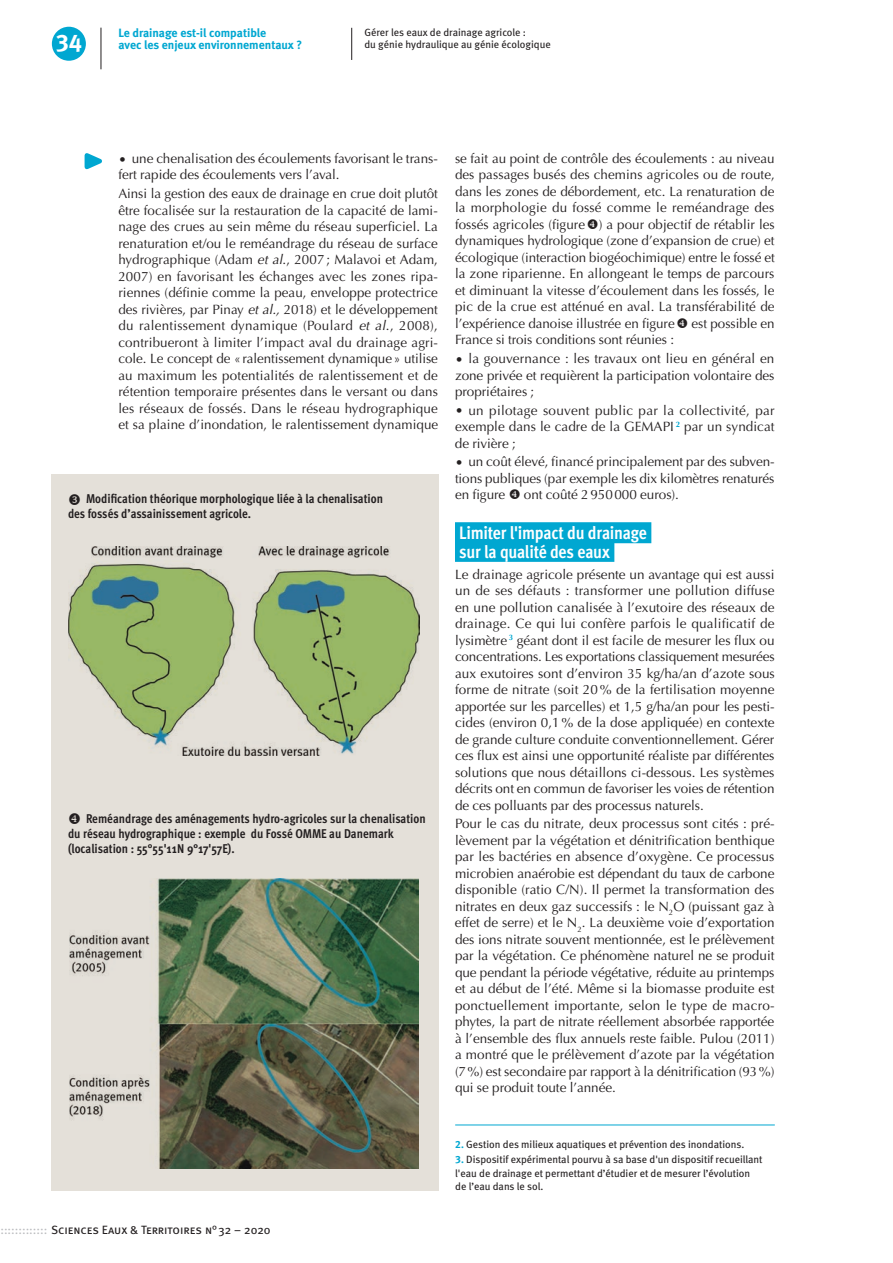
<style>
.page{position:relative;width:893px;height:1263px;background:#fff}
.page>*{position:absolute;margin:0;border:0;box-sizing:border-box;transform-origin:0 0}
.t1{font:24px "Meta Bold Caps Expert";color:#fff}
.t2{font:700 18px "Meta Cond OT";letter-spacing:-.015em;color:#fff}
.t3{font:13.5px/16.5px "Optima";letter-spacing:-.005em;color:#231f20;text-align:justify}
.titre_figure{font:700 12.75px/15px "Meta Cond OT";color:#231f20}
.t4{font:700 12px "Meta";color:#00a7d1}
.t5{font:12px "Meta Book Caps";color:#231f20}
.coordonnées{font:10.5px/13.5px "Meta Book LF";color:#231f20}
.roulette_article{font:10.5px/12px "Meta Book LF";color:#231f20}
.s1{font-style:italic}
.s2{color:#bcbdc0}
.s3{font-family:"Meta Bold LF";color:#00a7d1}
</style>
<div class="page">
<div style="left:51px;top:475px;width:387px;height:716px;background:#e4e0d9"></div>
<hr style="left:455px;top:1125px;width:320px;height:1px;background:#00a7d1">
<div style="left:455px;top:522px;width:196px;height:21px;background:#00a7d1"></div>
<div style="left:455px;top:541px;width:159px;height:21px;background:#00a7d1"></div>
<svg style="left:84px;top:153px;width:18px;height:17px"></svg>
<hr style="left:351px;top:28px;width:1px;height:32px;background:#231f20">
<img style="left:68px;top:546px;width:351px;height:210px">
<img style="left:69px;top:878px;width:349px;height:290px">
<div style="left:52px;top:27px;width:34px;height:34px;background:#00a7d1;border-radius:50%"></div>
<hr style="left:101px;top:28px;width:1px;height:41px;background:#231f20">
<p class="t4" style="left:118px;top:25px;width:149px">Le drainage est-il compatible</p>
<h1 class="t1" style="left:56px;top:28px;width:27px">34</h1>
<p class="t4" style="left:118px;top:37px;width:185px">avec les enjeux environnementaux ?</p>
<p class="roulette_article" style="left:364px;top:26px;width:188px">Gérer les eaux de drainage agricole :<br>du génie hydraulique au génie écologique</p>
<p class="t3" style="left:118px;top:150px;width:321px">• une chenalisation des écoulements favorisant le trans&shy;fert rapide des écoulements vers l’aval.</p>
<p class="t3" style="left:118px;top:185px;width:321px">Ainsi la gestion des eaux de drainage en crue doit plutôt être focalisée sur la restauration de la capacité de lami&shy;nage des crues au sein même du réseau superficiel. La renaturation et/ou le reméandrage du réseau de surface hydrographique (Adam <span class="s1">et al</span>., 2007 ; Malavoi et Adam, 2007) en favorisant les échanges avec les zones ripa&shy;riennes (définie comme la peau, enveloppe protectrice des rivières, par Pinay <span class="s1">et al.,</span> 2018) et le développement du ralentissement dynamique (Poulard <span class="s1">et al</span>., 2008), contribueront à limiter l’impact aval du drainage agri&shy;cole. Le concept de «ralentissement dynamique» utilise au maximum les potentialités de ralentissement et de rétention temporaire présentes dans le versant ou dans les réseaux de fossés. Dans le réseau hydrographique et sa plaine d’inondation, le ralentissement dynamique</p>
<p class="titre_figure" style="left:68px;top:492px;width:317px;text-indent:18px">Modification théorique morphologique liée à la chenalisation des fossés d’assainissement agricole.</p>
<p class="titre_figure" style="left:68px;top:811px;width:359px;text-indent:18px">Reméandrage des aménagements hydro-agricoles sur la chenalisation du réseau hydrographique : exemple du Fossé OMME au Danemark (localisation : 55°55'11N 9°17'57E).</p>
<p class="t3" style="left:455px;top:150px;width:321px">se fait au point de contrôle des écoulements : au niveau des passages busés des chemins agricoles ou de route, dans les zones de débordement, etc. La renaturation de la morphologie du fossé comme le reméandrage des fossés agricoles (figure ) a pour objectif de rétablir les dynamiques hydrologique (zone d’expansion de crue) et écologique (interaction biogéochimique) entre le fossé et la zone riparienne. En allongeant le temps de parcours et diminuant la vitesse d’écoulement dans les fossés, le pic de la crue est atténué en aval. La transférabilité de l’expérience danoise illustrée en figure</p>
<p class="t3" style="left:692px;top:315px;width:84px">est possible en</p>
<p class="t3" style="left:455px;top:332px;width:221px">France si trois conditions sont réunies :</p>
<p class="t3" style="left:455px;top:350px;width:321px">• la gouvernance : les travaux ont lieu en général en zone privée et requièrent la participation volontaire des propriétaires ;</p>
<p class="t3" style="left:455px;top:402px;width:321px">• un pilotage souvent public par la collectivité, par exemple dans le cadre de la GEMAPI <sup>2</sup> par un syndicat de rivière ;</p>
<p class="t3" style="left:455px;top:454px;width:321px">• un coût élevé, financé principalement par des subven&shy;tions publiques (par exemple les dix kilomètres renaturés en figure</p>
<p class="t3" style="left:524px;top:487px;width:157px">ont coûté 2950000 euros).</p>
<h1 class="t2" style="left:459px;top:521px;width:189px">Limiter l'impact du drainage</h1>
<h1 class="t2" style="left:459px;top:540px;width:152px">sur la qualité des eaux</h1>
<p class="t3" style="left:455px;top:566px;width:321px">Le drainage agricole présente un avantage qui est aussi un de ses défauts : transformer une pollution diffuse en une pollution canalisée à l’exutoire des réseaux de drainage. Ce qui lui confère parfois le qualificatif de lysimètre <sup>3</sup> géant dont il est facile de mesurer les flux ou concentrations. Les exportations classiquement mesurées aux exutoires sont d’environ 35 kg/ha/an d’azote sous forme de nitrate (soit 20% de la fertilisation moyenne apportée sur les parcelles) et 1,5 g/ha/an pour les pesti&shy;cides (environ 0,1% de la dose appliquée) en contexte de grande culture conduite conventionnellement. Gérer ces flux est ainsi une opportunité réaliste par différentes solutions que nous détaillons ci-dessous. Les systèmes décrits ont en commun de favoriser les voies de rétention de ces polluants par des processus naturels.</p>
<p class="t3" style="left:455px;top:816px;width:321px">Pour le cas du nitrate, deux processus sont cités : pré&shy;lèvement par la végétation et dénitrification benthique par les bactéries en absence d’oxygène. Ce processus microbien anaérobie est dépendant du taux de carbone disponible (ratio C/N). Il permet la transformation des nitrates en deux gaz successifs : le N<sub>2</sub>O (puissant gaz à effet de serre) et le N<sub>2</sub>. La deuxième voie d’exportation des ions nitrate souvent mentionnée, est le prélèvement par la végétation. Ce phénomène naturel ne se produit que pendant la période végétative, réduite au printemps et au début de l’été. Même si la biomasse produite est ponctuellement importante, selon le type de macro&shy;phytes, la part de nitrate réellement absorbée rapportée à l’ensemble des flux annuels reste faible. Pulou (2011) a montré que le prélèvement d’azote par la végétation (7%) est secondaire par rapport à la dénitrification (93%) qui se produit toute l’année.</p>
<p class="t5" style="left:0;top:1223px;width:272px"><span class="s2">:::::::::::::</span> Sciences Eaux &amp; Territoires n°32 – 2020</p>
<p class="coordonnées" style="left:455px;top:1137px;width:291px"><span class="s3">2.</span> Gestion des milieux aquatiques et prévention des inondations.</p>
<p class="coordonnées" style="left:455px;top:1152px;width:309px"><span class="s3">3.</span> Dispositif expérimental pourvu à sa base d'un dispositif recueillant l'eau de drainage et permettant d’étudier et de mesurer l’évolution de l’eau dans le sol.</p>
</div>
